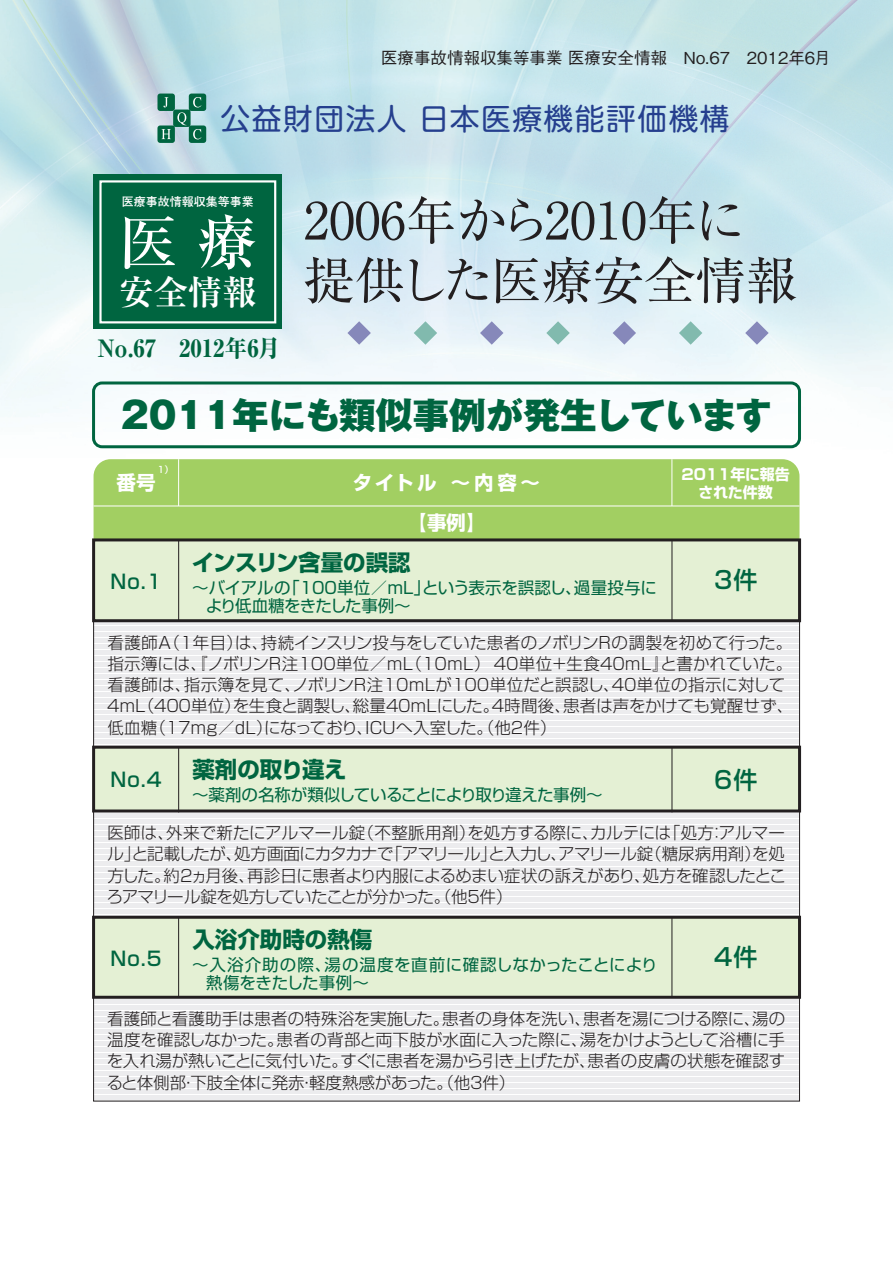
<style>
.page{position:relative;width:893px;height:1263px;background:#fff}
.page>*{position:absolute;margin:0;border:0;box-sizing:border-box;transform-origin:0 0}
.t1{font:59.4px "Ryumin Pro Medium 90 msp RKSJ H";color:#fff}
.t2{font:51px/60px "Ryumin Pro Regular 90 msp RKSJ H";color:#231f20}
.t3{font:36px "Gothic MB101 Pro Heavy 90 msp RKSJ H";color:#006540}
.t4{font:34.35px "Ryumin Pro Bold 90 msp RKSJ H";color:#fff}
.t5{font:29.85px "Shin M Go Pro Regular 90 msp RKSJ H";letter-spacing:.05em;color:#253f8e}
.t6{font:24px "Ryumin Pro Heavy 90 msp RKSJ H";color:#006540;scale:.95 1}
.t7{font:24px "Shin Go Pro Medium 90 msp RKSJ H";color:#006540}
.t8{font:22.5px "Shin Go Pro Bold 90 msp RKSJ H";color:#006540}
.t9{font:22.5px "Shin Go Pro Bold 90 msp RKSJ H";letter-spacing:-.02em;color:#006540}
.t10{font:19.5px/40.5px "Shin Go Pro Bold 90 msp RKSJ H";letter-spacing:.07em;color:#fff;text-align:center}
.t11{font:19.5px "Shin Go Pro Medium 90 msp RKSJ H";color:#006540}
.t12{font:16.5px/21.3px "Shin Go Pro Light 90 msp RKSJ H";letter-spacing:-.025em;color:#231f20;text-align:justify}
.t13{font:16.5px/18.5px "Shin Go Pro Regular 90 msp RKSJ H";letter-spacing:-.015em;color:#006540}
.t14{font:16.5px/18.5px "Shin Go Pro Regular 90 msp RKSJ H";letter-spacing:.025em;color:#006540}
.t15{font:16.5px "Gothic BBB Pro Medium 90 msp RKSJ H";color:#231f20}
.t16{font:16.5px "Shin Go Pro Regular 90 msp RKSJ H";letter-spacing:-.045em;color:#006540}
.t17{font:15px/18px "Shin Go Pro Bold 90 msp RKSJ H";color:#fff;text-align:center}
.t18{font:12px "Futo Go B101 Pro Bold 90 msp RKSJ H";color:#fff}
.t19{font:9px "Shin Go Pro Medium 90 msp RKSJ H";color:#fff}
</style>
<div class="page">
<img style="left:0;top:0;width:893px;height:1102px">
<svg style="left:95px;top:622px;width:703px;height:123px;fill:#ececee"></svg>
<div style="left:92px;top:381px;width:709px;height:67px;border:3px solid #006540;border-radius:9px"></div>
<div style="left:94px;top:459px;width:705px;height:79px;background:#a2cf62"></div>
<hr style="left:94px;top:506px;width:705px;height:1px;background:#fff">
<hr style="left:178px;top:459px;width:1px;height:47px;background:#fff">
<hr style="left:671px;top:459px;width:1px;height:47px;background:#fff">
<div style="left:94px;top:540px;width:705px;height:81px;background:#e4f0d4"></div>
<div style="left:92px;top:538px;width:709px;height:84px;border:3px solid #231f20"></div>
<hr style="left:178px;top:540px;width:1px;height:81px;background:#231f20">
<hr style="left:672px;top:540px;width:1px;height:81px;background:#231f20">
<div style="left:94px;top:811px;width:705px;height:116px;background:linear-gradient(to right,#ebebed,#ebebed)"></div>
<div style="left:94px;top:747px;width:705px;height:64px;background:#e4f0d4"></div>
<div style="left:92px;top:746px;width:709px;height:67px;border:3px solid #231f20"></div>
<hr style="left:178px;top:747px;width:1px;height:65px;background:#231f20">
<hr style="left:672px;top:747px;width:1px;height:65px;background:#231f20">
<div style="left:94px;top:174px;width:188px;height:155px;background:#006540"></div>
<div style="left:99px;top:180px;width:177px;height:143px;border:2px solid #fff"></div>
<svg style="left:347px;top:321px;width:24px;height:24px"></svg>
<svg style="left:414px;top:321px;width:23px;height:24px"></svg>
<svg style="left:480px;top:321px;width:23px;height:24px"></svg>
<svg style="left:546px;top:321px;width:24px;height:24px"></svg>
<svg style="left:613px;top:321px;width:23px;height:24px"></svg>
<svg style="left:679px;top:321px;width:23px;height:24px"></svg>
<svg style="left:745px;top:321px;width:24px;height:24px"></svg>
<svg style="left:157px;top:94px;width:49px;height:49px;background:#5c9c8c"></svg>
<div style="left:94px;top:994px;width:705px;height:107px;background:linear-gradient(to right,#f2f2f3,#f2f2f3)"></div>
<div style="left:94px;top:917px;width:705px;height:80px;background:#e4f0d4"></div>
<div style="left:92px;top:916px;width:709px;height:83px;border:3px solid #231f20"></div>
<hr style="left:178px;top:918px;width:1px;height:80px;background:#231f20">
<hr style="left:672px;top:918px;width:1px;height:80px;background:#231f20">
<p class="t15" style="left:381px;top:51px;width:451px">医療事故情報収集等事業 医療安全情報　No.67　2012年6月</p>
<p class="t5" style="left:221px;top:107px;width:511px">公益財団法人 日本医療機能評価機構</p>
<p class="t18" style="left:122px;top:197px;width:133px">医療事故情報収集等事業</p>
<p class="t1" style="left:119px;top:220px;width:140px">医 療</p>
<p class="t4" style="left:119px;top:279px;width:139px">安全情報</p>
<p class="t6" style="left:97px;top:339px;width:194px">No.67　2012年6月</p>
<p class="t2" style="left:304px;top:197px;width:495px">2006年から2010年に提供した医療安全情報</p>
<p class="t3" style="left:121px;top:402px;width:653px">2011年にも類似事例が発生しています</p>
<p class="t19" style="left:158px;top:466px;width:17px">1）</p>
<p class="t10" style="left:117px;top:465px;width:40px">番号</p>
<p class="t10" style="left:352px;top:465px;width:189px">タイトル ～内容～【事例】</p>
<p class="t17" style="left:681px;top:467px;width:110px">2011年に報告された件数</p>
<p class="t9" style="left:192px;top:554px;width:220px">インスリン含量の誤認</p>
<p class="t13" style="left:206px;top:580px;width:453px;text-indent:-14px">～バイアルの「１００単位／ｍL」という表示を誤認し、過量投与により低血糖をきたした事例～</p>
<p class="t12" style="left:105px;top:634px;width:690px;text-align:left">看護師Ａ（１年目）は、持続インスリン投与をしていた患者のノボリンＲの調製を初めて行った。指示簿には、『ノボリンＲ注１００単位／ｍL（１０ｍL） ４０単位＋生食４０ｍＬ』と書かれていた。看護師は、指示簿を見て、ノボリンR注１０ｍＬが１００単位だと誤認し、４０単位の指示に対して４ｍＬ（４００単位）を生食と調製し、総量４０ｍLにした。４時間後、患者は声をかけても覚醒せず、低血糖（１７ｍｇ／ｄＬ）になっており、ＩＣＵへ入室した。（他２件）</p>
<p class="t11" style="left:111px;top:772px;width:52px">No.4</p>
<p class="t11" style="left:111px;top:574px;width:52px">No.1</p>
<p class="t7" style="left:714px;top:571px;width:45px">3件</p>
<p class="t8" style="left:192px;top:761px;width:156px">薬剤の取り違え</p>
<p class="t7" style="left:714px;top:770px;width:45px">6件</p>
<p class="t16" style="left:192px;top:788px;width:412px">～薬剤の名称が類似していることにより取り違えた事例～</p>
<p class="t12" style="left:107px;top:824px;width:681px">医師は、外来で新たにアルマール錠（不整脈用剤）を処方する際に、カルテには「処方：アルマール」と記載したが、処方画面にカタカナで「アマリール」と入力し、アマリール錠（糖尿病用剤）を処方した。約２ヵ月後、再診日に患者より内服によるめまい症状の訴えがあり、処方を確認したところアマリール錠を処方していたことが分かった。（他５件）</p>
<p class="t8" style="left:192px;top:931px;width:181px">入浴介助時の熱傷</p>
<p class="t14" style="left:206px;top:958px;width:453px;text-indent:-14px">～入浴介助の際、湯の温度を直前に確認しなかったことにより熱傷をきたした事例～</p>
<p class="t12" style="left:107px;top:1010px;width:680px">看護師と看護助手は患者の特殊浴を実施した。患者の身体を洗い、患者を湯につける際に、湯の温度を確認しなかった。患者の背部と両下肢が水面に入った際に、湯をかけようとして浴槽に手を入れ湯が熱いことに気付いた。すぐに患者を湯から引き上げたが、患者の皮膚の状態を確認すると体側部・下肢全体に発赤・軽度熱感があった。（他３件）</p>
<p class="t11" style="left:111px;top:951px;width:52px">No.5</p>
<p class="t7" style="left:714px;top:948px;width:45px">4件</p>
</div>
